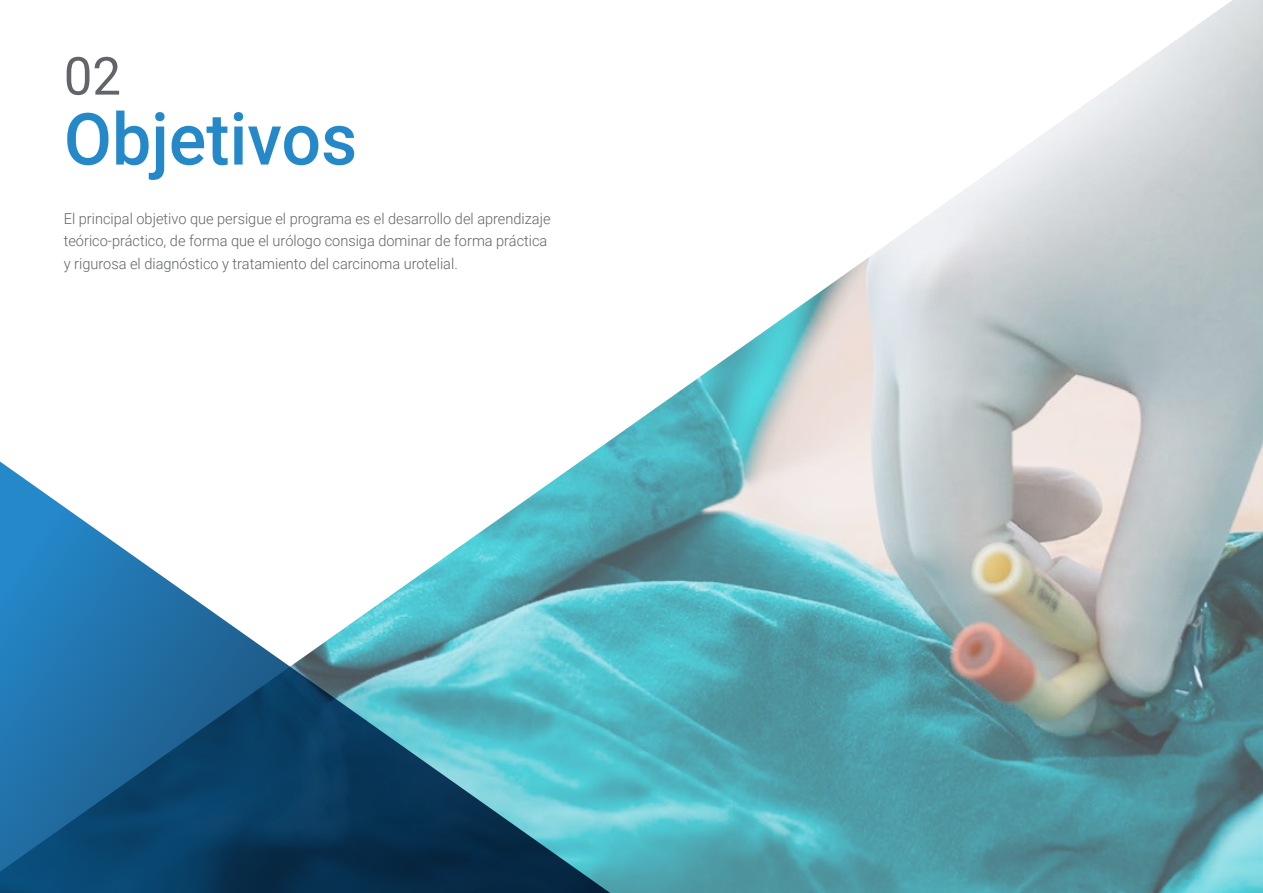
<style>
.page{position:relative;width:1263px;height:893px;background:#fff}
.page>*{position:absolute;margin:0;border:0;box-sizing:border-box;transform-origin:0 0}
.t1{font:500 72px "Roboto";color:#2488c9}
.t2{font:52.5px "Roboto";color:#61646a}
.t3{font:300 15px/22.5px "Roboto";color:#61646a}
</style>
<div class="page">
<img style="left:602px;top:0;width:661px;height:893px">
<svg style="left:0;top:446px;width:640px;height:447px"></svg>
<h2 class="t2" style="left:64px;top:39px;width:59px">02</h2>
<h1 class="t1" style="left:64px;top:89px;width:295px">Objetivos</h1>
<p class="t3" style="left:64px;top:207px;width:488px">El principal objetivo que persigue el programa es el desarrollo del aprendizaje teórico-práctico, de forma que el urólogo consiga dominar de forma práctica y rigurosa el diagnóstico y tratamiento del carcinoma urotelial.</p>
</div>
